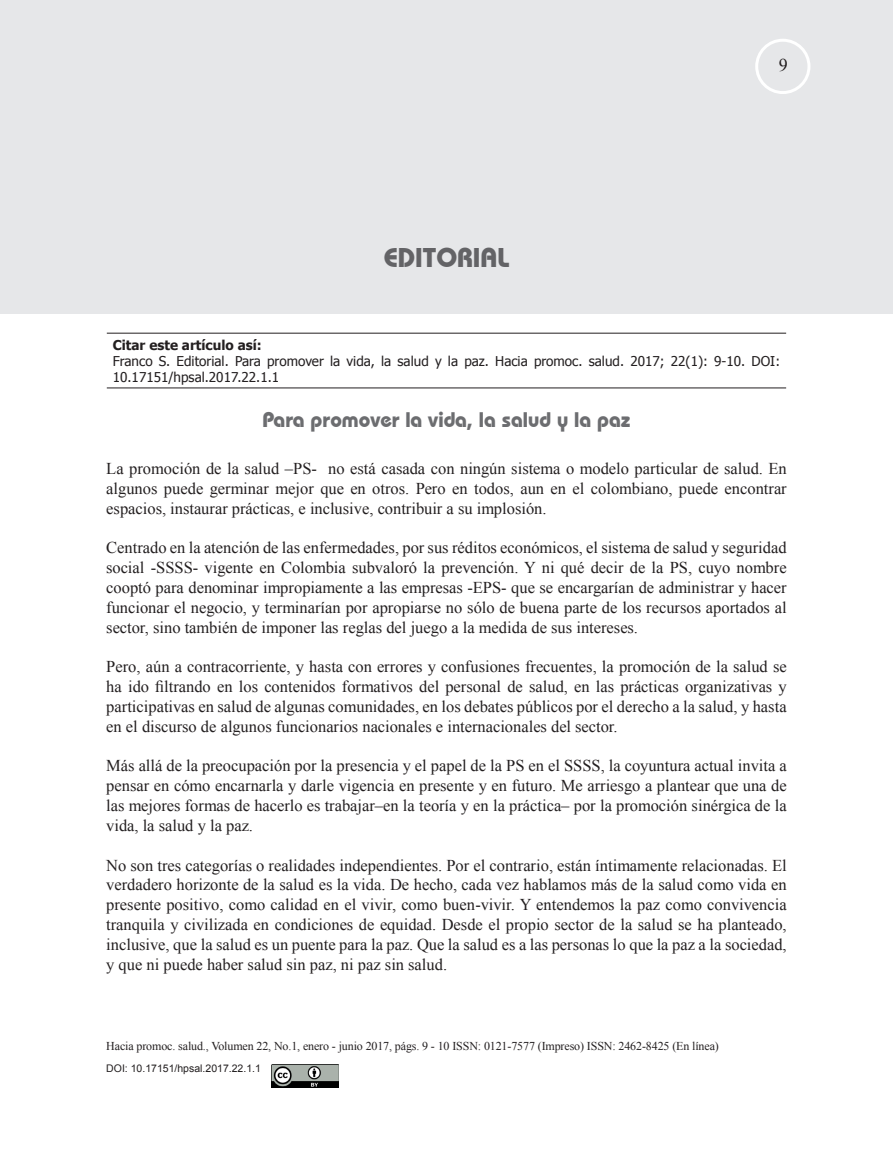
<style>
.page{position:relative;width:893px;height:1149px;background:#fff}
.page>*{position:absolute;margin:0;border:0;box-sizing:border-box;transform-origin:0 0}
.t1{font:700 27px "Bauhaus IT Cby BT";color:#636366}
.t2{font:700 21px "Bauhaus IT Cby BT";color:#6c6d70}
.t3{font:18px "Times New Roman";color:#231f20}
.t4{font:16.5px/19.8px "Times New Roman";color:#231f20;text-align:justify}
.t5{font:13.5px/16.2px "Tahoma";color:#231f20}
.t6{font:700 13.5px "Tahoma";color:#231f20}
.t7{font:12px "Times New Roman";letter-spacing:-.01em;color:#231f20}
.t8{font:10.5px "Arial";color:#231f20}
</style>
<div class="page">
<div style="left:0;top:0;width:893px;height:313px;background:#e6e7e9"></div>
<hr style="left:107px;top:333px;width:679px;height:1px;background:#231f20">
<hr style="left:107px;top:387px;width:679px;height:1px;background:#231f20">
<div style="left:755px;top:39px;width:55px;height:55px;border:3px solid #fff;border-radius:50%"></div>
<img style="left:272px;top:1064px;width:67px;height:23px">
<h1 class="t1" style="left:384px;top:241px;width:127px">EDITORIAL</h1>
<p class="t3" style="left:779px;top:53px;width:10px">9</p>
<p class="t6" style="left:113px;top:335px;width:150px">Citar este artículo así:</p>
<p class="t5" style="left:113px;top:352px;width:669px">Franco S. Editorial. Para promover la vida, la salud y la paz. Hacia promoc. salud. 2017; 22(1): 9-10. DOI:<br>10.17151/hpsal.2017.22.1.1</p>
<p class="t2" style="left:263px;top:407px;width:369px">Para promover la vida, la salud y la paz</p>
<p class="t4" style="left:106px;top:458px;width:682px">La promoción de la salud –PS- no está casada con ningún sistema o modelo particular de salud. En algunos puede germinar mejor que en otros. Pero en todos, aun en el colombiano, puede encontrar espacios, instaurar prácticas, e inclusive, contribuir a su implosión.</p>
<p class="t4" style="left:106px;top:537px;width:682px">Centrado en la atención de las enfermedades, por sus réditos económicos, el sistema de salud y seguridad social -SSSS- vigente en Colombia subvaloró la prevención. Y ni qué decir de la PS, cuyo nombre cooptó para denominar impropiamente a las empresas -EPS- que se encargarían de administrar y hacer funcionar el negocio, y terminarían por apropiarse no sólo de buena parte de los recursos aportados al sector, sino también de imponer las reglas del juego a la medida de sus intereses.</p>
<p class="t4" style="left:106px;top:656px;width:682px">Pero, aún a contracorriente, y hasta con errores y confusiones frecuentes, la promoción de la salud se ha ido filtrando en los contenidos formativos del personal de salud, en las prácticas organizativas y participativas en salud de algunas comunidades, en los debates públicos por el derecho a la salud, y hasta en el discurso de algunos funcionarios nacionales e internacionales del sector.</p>
<p class="t4" style="left:106px;top:755px;width:682px">Más allá de la preocupación por la presencia y el papel de la PS en el SSSS, la coyuntura actual invita a pensar en cómo encarnarla y darle vigencia en presente y en futuro. Me arriesgo a plantear que una de las mejores formas de hacerlo es trabajar–en la teoría y en la práctica– por la promoción sinérgica de la vida, la salud y la paz.</p>
<p class="t4" style="left:106px;top:854px;width:682px">No son tres categorías o realidades independientes. Por el contrario, están íntimamente relacionadas. El verdadero horizonte de la salud es la vida. De hecho, cada vez hablamos más de la salud como vida en presente positivo, como calidad en el vivir, como buen-vivir. Y entendemos la paz como convivencia tranquila y civilizada en condiciones de equidad. Desde el propio sector de la salud se ha planteado, inclusive, que la salud es un puente para la paz. Que la salud es a las personas lo que la paz a la sociedad, y que ni puede haber salud sin paz, ni paz sin salud.</p>
<p class="t7" style="left:106px;top:1037px;width:614px">Hacia promoc. salud., Volumen 22, No.1, enero - junio 2017, págs. 9 - 10 ISSN: 0121-7577 (Impreso) ISSN: 2462-8425 (En línea)</p>
<p class="t8" style="left:106px;top:1060px;width:156px">DOI: 10.17151/hpsal.2017.22.1.1</p>
</div>
